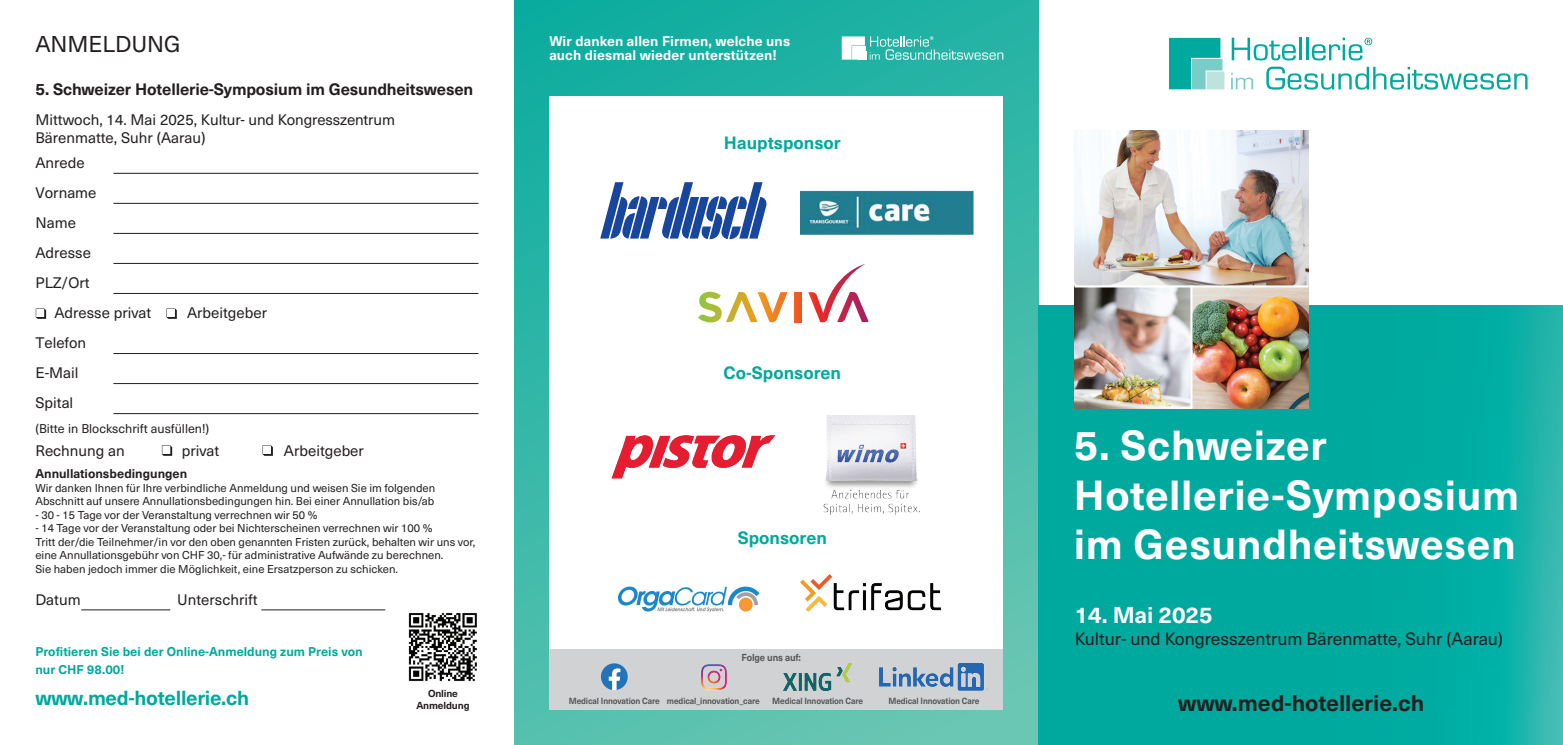
<style>
.page{position:relative;width:1563px;height:745px;background:#fff}
.page>*{position:absolute;margin:0;border:0;box-sizing:border-box;transform-origin:0 0}
.t1{font:700 41.25px/49.5px "Neue Haas Unica";letter-spacing:.015em;color:#fff}
.t2{font:700 22.5px "Neue Haas Unica";color:#231f20}
.t3{font:700 22.5px "Neue Haas Unica";color:#fff}
.t4{font:22.5px "Neue Haas Unica";color:#231f20}
.t5{font:700 20px "Neue Haas Unica";letter-spacing:-.015em;color:#00a99d}
.t6{font:17.5px "Neue Haas Unica W1 G";color:#231f20}
.t7{font:700 17.5px "Neue Haas Unica";color:#00a99d}
.t8{font:700 16.25px "Neue Haas Unica";letter-spacing:-.01em;color:#231f20}
.t9{font:15px/18px "Neue Haas Unica";color:#231f20}
.t10{font:15px/30px "Neue Haas Unica W1 G";color:#231f20}
.t11{font:700 13.75px/13.8px "Neue Haas Unica";letter-spacing:.01em;color:#fff}
.t12{font:700 12.5px/17.8px "Neue Haas Unica";color:#00a99d}
.t13{font:12.5px "Neue Haas Unica";color:#231f20}
.t14{font:700 12.5px "Neue Haas Unica";color:#231f20}
.t15{font:11.25px/13.5px "Neue Haas Unica";color:#231f20}
.t16{font:700 10px/12px "Neue Haas Unica";letter-spacing:-.015em;color:#231f20;text-align:center}
.t17{font:700 10px "Neue Haas Unica";letter-spacing:-.015em;color:#57585a;scale:.93 1}
.t18{font:700 8.75px "Neue Haas Unica";letter-spacing:-.015em;color:#57585a;scale:.93 1}
</style>
<div class="page">
<div style="left:514px;top:0;width:524px;height:744px;background:linear-gradient(to bottom,#15afa1,#63c4b1)"></div>
<svg style="left:1038px;top:305px;width:525px;height:439px;background:#04ab9f"></svg>
<div style="left:1168px;top:37px;width:53px;height:53px;background:#00a99d"></div>
<div style="left:1168px;top:37px;width:53px;height:53px;border:1px solid #fff"></div>
<div style="left:1191px;top:58px;width:32px;height:32px;background:#7accc8"></div>
<div style="left:1191px;top:58px;width:32px;height:32px;border:1px solid #fff"></div>
<div style="left:1206px;top:71px;width:19px;height:19px;background:#bde2e0"></div>
<div style="left:1205px;top:70px;width:20px;height:20px;border:1px solid #fff"></div>
<svg style="left:1231px;top:38px;width:64px;height:22px"></svg>
<hr style="left:1299px;top:38px;width:2px;height:22px;background:#00a99d">
<hr style="left:1306px;top:38px;width:2px;height:22px;background:#00a99d">
<svg style="left:1311px;top:38px;width:61px;height:22px"></svg>
<svg style="left:1231px;top:73px;width:22px;height:16px"></svg>
<svg style="left:1266px;top:67px;width:261px;height:23px"></svg>
<div style="left:549px;top:96px;width:454px;height:613px;background:#fff"></div>
<div style="left:549px;top:648px;width:454px;height:61px;background:#d1d2d4"></div>
<svg style="left:601px;top:663px;width:27px;height:26px"></svg>
<img style="left:701px;top:664px;width:26px;height:25px">
<img style="left:784px;top:663px;width:68px;height:26px">
<img style="left:879px;top:663px;width:109px;height:26px">
<img style="left:1074px;top:131px;width:234px;height:277px">
<hr style="left:1190px;top:285px;width:2px;height:123px;background:#fff">
<hr style="left:1074px;top:285px;width:234px;height:2px;background:#fff">
<svg style="left:842px;top:36px;width:161px;height:24px"></svg>
<svg style="left:600px;top:182px;width:166px;height:57px"></svg>
<img style="left:823px;top:415px;width:97px;height:99px">
<img style="left:619px;top:586px;width:140px;height:26px">
<img style="left:800px;top:574px;width:141px;height:37px">
<hr style="left:113px;top:173px;width:365px;height:1px;background:#231f20">
<hr style="left:113px;top:203px;width:365px;height:1px;background:#231f20">
<hr style="left:113px;top:233px;width:365px;height:1px;background:#231f20">
<hr style="left:113px;top:263px;width:365px;height:1px;background:#231f20">
<hr style="left:113px;top:293px;width:365px;height:1px;background:#231f20">
<hr style="left:113px;top:353px;width:365px;height:1px;background:#231f20">
<hr style="left:113px;top:383px;width:365px;height:1px;background:#231f20">
<hr style="left:113px;top:413px;width:365px;height:1px;background:#231f20">
<img style="left:408px;top:613px;width:69px;height:68px">
<svg style="left:36px;top:308px;width:10px;height:10px"></svg>
<svg style="left:166px;top:308px;width:11px;height:10px"></svg>
<svg style="left:162px;top:445px;width:10px;height:10px"></svg>
<svg style="left:263px;top:445px;width:10px;height:10px"></svg>
<hr style="left:81px;top:609px;width:89px;height:1px;background:#231f20">
<hr style="left:261px;top:609px;width:124px;height:1px;background:#231f20">
<img style="left:611px;top:435px;width:165px;height:43px">
<img style="left:801px;top:190px;width:172px;height:46px">
<svg style="left:698px;top:291px;width:89px;height:31px"></svg>
<div style="left:794px;top:292px;width:7px;height:30px;background:#ef5b22"></div>
<svg style="left:808px;top:264px;width:60px;height:58px"></svg>
<h2 class="t4" style="left:35px;top:27px;width:147px">ANMELDUNG</h2>
<h3 class="t8" style="left:35px;top:77px;width:439px">5. Schweizer Hotellerie-Symposium im Gesundheitswesen</h3>
<h3 class="t9" style="left:35px;top:110px;width:361px">Mittwoch, 14. Mai 2025, Kultur- und Kongresszentrum<br>Bärenmatte, Suhr (Aarau)</h3>
<h3 class="t10" style="left:35px;top:147px;width:63px">Anrede<br>Vorname<br>Name<br>Adresse<br>PLZ/Ort</h3>
<h3 class="t9" style="left:54px;top:303px;width:98px">Adresse privat</h3>
<h3 class="t9" style="left:187px;top:303px;width:82px">Arbeitgeber</h3>
<h3 class="t10" style="left:35px;top:327px;width:52px">Telefon<br>E-Mail<br>Spital</h3>
<p class="t13" style="left:35px;top:419px;width:175px">(Bitte in Blockschrift ausfüllen!)</p>
<h3 class="t9" style="left:35px;top:440px;width:91px">Rechnung an</h3>
<h3 class="t9" style="left:182px;top:440px;width:39px">privat</h3>
<h3 class="t9" style="left:284px;top:440px;width:82px">Arbeitgeber</h3>
<p class="t14" style="left:35px;top:464px;width:153px">Annullationsbedingungen</p>
<p class="t15" style="left:35px;top:480px;width:401px">Wir danken Ihnen für Ihre verbindliche Anmeldung und weisen Sie im folgenden<br>Abschnitt auf unsere Annullationsbedingungen hin. Bei einer Annullation bis/ab</p>
<p class="t15" style="left:35px;top:507px;width:283px">- 30 - 15 Tage vor der Veranstaltung verrechnen wir 50 %</p>
<p class="t15" style="left:35px;top:520px;width:441px">- 14 Tage vor der Veranstaltung oder bei Nichterscheinen verrechnen wir 100 %<br>Tritt der/die Teilnehmer/in vor den oben genannten Fristen zurück, behalten wir uns vor, eine Annullationsgebühr von CHF 30,- für administrative Aufwände zu berechnen.<br>Sie haben jedoch immer die Möglichkeit, eine Ersatzperson zu schicken.</p>
<h3 class="t9" style="left:35px;top:589px;width:47px">Datum</h3>
<h3 class="t9" style="left:177px;top:589px;width:82px">Unterschrift</h3>
<p class="t12" style="left:35px;top:641px;width:329px">Profitieren Sie bei der Online-Anmeldung zum Preis von nur CHF 98.00!</p>
<h3 class="t5" style="left:35px;top:682px;width:215px">www.med-hotellerie.ch</h3>
<p class="t16" style="left:416px;top:686px;width:55px">Online<br>Anmeldung</p>
<p class="t11" style="left:549px;top:33px;width:242px">Wir danken allen Firmen, welche uns auch diesmal wieder unterstützen!</p>
<h3 class="t7" style="left:724px;top:129px;width:118px">Hauptsponsor</h3>
<h3 class="t7" style="left:723px;top:359px;width:119px">Co-Sponsoren</h3>
<h3 class="t7" style="left:738px;top:523px;width:91px">Sponsoren</h3>
<p class="t17" style="left:741px;top:649px;width:65px">Folge uns auf:</p>
<p class="t18" style="left:569px;top:693px;width:207px">Medical Innovation Care medical_innovation_care</p>
<p class="t18" style="left:772px;top:693px;width:99px">Medical Innovation Care</p>
<p class="t18" style="left:888px;top:693px;width:99px">Medical Innovation Care</p>
<h1 class="t1" style="left:1074px;top:418px;width:447px">5. Schweizer<br>Hotellerie-Symposium im Gesundheitswesen</h1>
<h2 class="t3" style="left:1075px;top:597px;width:139px">14. Mai 2025</h2>
<h3 class="t6" style="left:1075px;top:625px;width:430px">Kultur- und Kongresszentrum Bärenmatte, Suhr (Aarau)</h3>
<h2 class="t2" style="left:1178px;top:685px;width:248px">www.med-hotellerie.ch</h2>
</div>
